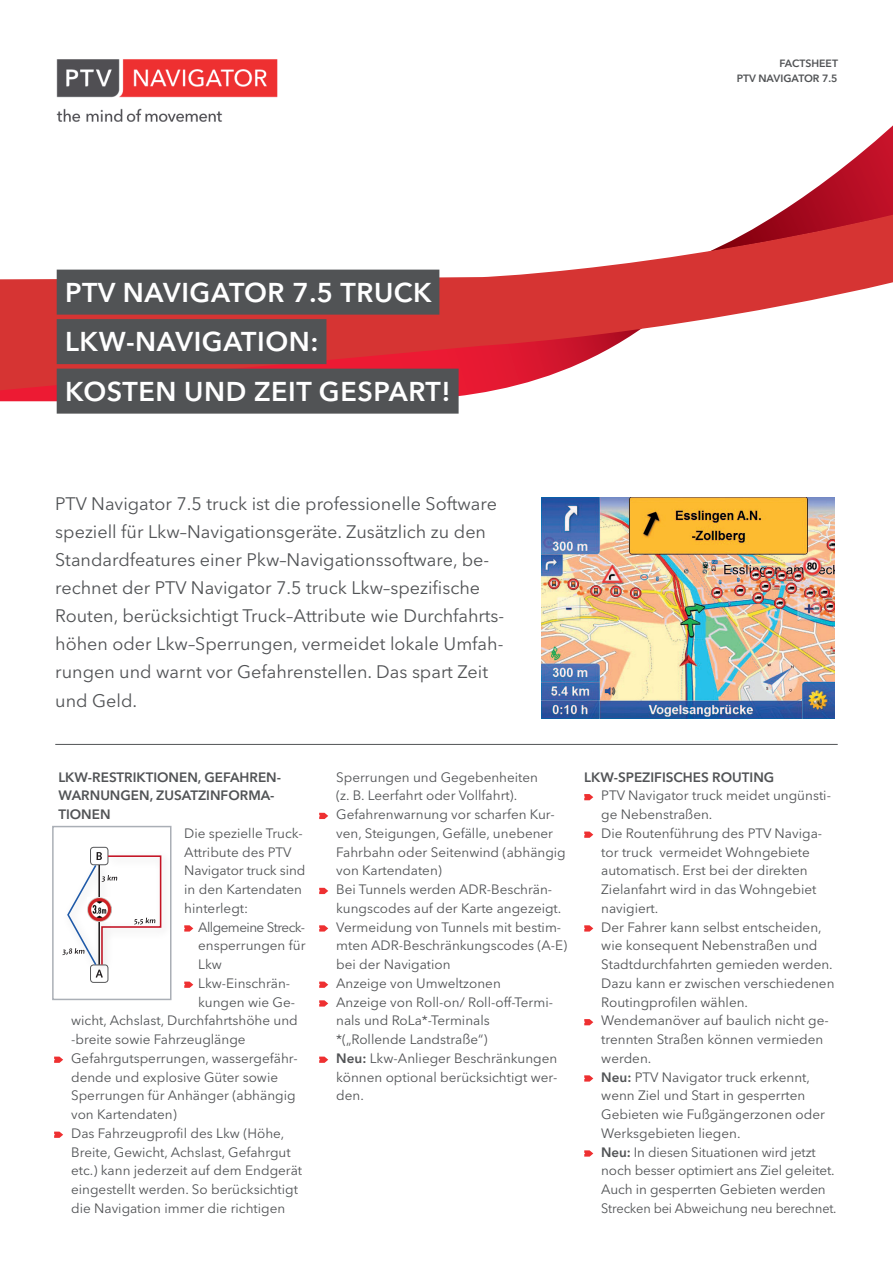
<style>
.page{position:relative;width:893px;height:1263px;background:#fff}
.page>*{position:absolute;margin:0;border:0;box-sizing:border-box;transform-origin:0 0}
.t1{font:600 27px/49.5px "Avenir Next LT Pro";letter-spacing:.02em;color:#fff}
.t2{font:18px/28.2px "Avenir Next LT Pro";color:#515355}
.t3{font:13.5px/18.8px "Avenir Next LT Pro";color:#515355}
.t4{font:600 13.5px/18.8px "Avenir Next LT Pro";color:#515355}
.t5{font:13.5px "Avenir Next LT Pro";letter-spacing:-.04em;color:#515355}
.t6{font:600 10.5px/15px "Avenir Next LT Pro";color:#515355;text-align:right}
.s1{font-weight:600}
</style>
<div class="page">
<svg style="left:872px;top:125px;width:21px;height:19px"></svg>
<svg style="left:0;top:395px;width:467px;height:11px"></svg>
<svg style="left:0;top:144px;width:893px;height:251px"></svg>
<div style="left:57px;top:270px;width:382px;height:45px;background:#515355"></div>
<div style="left:57px;top:319px;width:269px;height:45px;background:#515355"></div>
<div style="left:57px;top:369px;width:402px;height:45px;background:#515355"></div>
<svg style="left:184px;top:925px;width:9px;height:6px"></svg>
<svg style="left:184px;top:981px;width:9px;height:7px"></svg>
<svg style="left:54px;top:1056px;width:9px;height:7px"></svg>
<svg style="left:54px;top:1131px;width:9px;height:7px"></svg>
<svg style="left:319px;top:813px;width:9px;height:6px"></svg>
<svg style="left:319px;top:888px;width:9px;height:6px"></svg>
<svg style="left:319px;top:925px;width:9px;height:6px"></svg>
<svg style="left:319px;top:981px;width:9px;height:7px"></svg>
<svg style="left:319px;top:1000px;width:9px;height:6px"></svg>
<svg style="left:319px;top:1056px;width:9px;height:7px"></svg>
<svg style="left:584px;top:794px;width:9px;height:6px"></svg>
<svg style="left:584px;top:831px;width:9px;height:7px"></svg>
<svg style="left:584px;top:925px;width:9px;height:6px"></svg>
<svg style="left:584px;top:1019px;width:9px;height:6px"></svg>
<svg style="left:584px;top:1075px;width:9px;height:6px"></svg>
<svg style="left:584px;top:1150px;width:9px;height:6px"></svg>
<div style="left:90px;top:847px;width:18px;height:18px;border:1px solid #57585a;border-radius:3px"></div>
<div style="left:90px;top:964px;width:18px;height:19px;border:1px solid #57585a;border-radius:3px"></div>
<div style="left:95px;top:849px;width:79px;height:127px;background:#231f20;opacity:.2"></div>
<svg style="left:62px;top:852px;width:100px;height:126px"></svg>
<div style="left:52px;top:826px;width:119px;height:174px;border:2px solid #aaafb6"></div>
<img style="left:52px;top:59px;width:240px;height:92px">
<img style="left:541px;top:497px;width:293px;height:221px">
<hr style="left:55px;top:744px;width:783px;height:1px;background:#515355">
<h1 class="t1" style="left:65px;top:267px;width:387px">PTV NAVIGATOR 7.5 TRUCK<br>LKW-NAVIGATION:<br>KOSTEN UND ZEIT GESPART!</h1>
<p class="t2" style="left:55px;top:489px;width:450px">PTV Navigator 7.5 truck ist die professionelle Software speziell für Lkw–Navigationsgeräte. Zusätzlich zu den Standardfeatures einer Pkw–Navigationssoftware, be&shy;rechnet der PTV Navigator 7.5 truck Lkw–spezifische Routen, berücksichtigt Truck–Attribute wie Durchfahrts&shy;höhen oder Lkw–Sperrungen, vermeidet lokale Umfah&shy;rungen und warnt vor Gefahrenstellen. Das spart Zeit und Geld.</p>
<p class="t6" style="left:737px;top:56px;width:103px">FACTSHEET<br>PTV NAVIGATOR 7.5</p>
<p class="t4" style="left:58px;top:767px;width:224px">LKW-RESTRIKTIONEN, GEFAHREN-<br>WARNUNGEN, ZUSATZINFORMA-<br>TIONEN</p>
<p class="t3" style="left:184px;top:824px;width:123px">Die spezielle Truck-<br>Attribute des PTV<br>Navigator truck sind in den Kartendaten hinterlegt:</p>
<p class="t5" style="left:198px;top:919px;width:109px">Allgemeine Streck-</p>
<p class="t3" style="left:198px;top:936px;width:109px">ensperrungen für</p>
<p class="t3" style="left:198px;top:955px;width:25px">Lkw</p>
<p class="t3" style="left:198px;top:974px;width:94px">Lkw-Einschrän-</p>
<p class="t3" style="left:198px;top:992px;width:98px">kungen wie Ge-</p>
<p class="t3" style="left:71px;top:1011px;width:228px">wicht, Achslast, Durchfahrtshöhe und</p>
<p class="t3" style="left:71px;top:1030px;width:176px">-breite sowie Fahrzeuglänge</p>
<p class="t3" style="left:71px;top:1049px;width:228px">Gefahrgutsperrungen, wassergefähr-</p>
<p class="t3" style="left:71px;top:1067px;width:208px">dende und explosive Güter sowie</p>
<p class="t3" style="left:71px;top:1086px;width:226px">Sperrungen für Anhänger (abhängig</p>
<p class="t3" style="left:71px;top:1105px;width:107px">von Kartendaten)</p>
<p class="t3" style="left:71px;top:1124px;width:215px">Das Fahrzeugprofil des Lkw (Höhe,</p>
<p class="t3" style="left:71px;top:1142px;width:221px">Breite, Gewicht, Achslast, Gefahrgut</p>
<p class="t3" style="left:71px;top:1161px;width:232px">etc.) kann jederzeit auf dem Endgerät</p>
<p class="t3" style="left:71px;top:1180px;width:228px">eingestellt werden. So berücksichtigt</p>
<p class="t3" style="left:71px;top:1199px;width:216px">die Navigation immer die richtigen</p>
<p class="t3" style="left:336px;top:767px;width:233px">Sperrungen und Gegebenheiten<br>(z. B. Leerfahrt oder Vollfahrt).<br>Gefahrenwarnung vor scharfen Kur&shy;ven, Steigungen, Gefälle, unebener<br>Fahrbahn oder Seitenwind (abhängig von Kartendaten)<br>Bei Tunnels werden ADR-Beschrän&shy;kungscodes auf der Karte angezeigt.<br>Vermeidung von Tunnels mit bestim&shy;mten ADR-Beschränkungscodes (A-E) bei der Navigation<br>Anzeige von Umweltzonen<br>Anzeige von Roll-on/ Roll-off-Termi&shy;nals und RoLa*-Terminals<br>*(„Rollende Landstraße“)<br><span class="s1">NEU:</span> Lkw-Anlieger Beschränkungen können optional berücksichtigt wer&shy;den.</p>
<p class="t4" style="left:584px;top:767px;width:192px">LKW-SPEZIFISCHES ROUTING</p>
<p class="t3" style="left:601px;top:786px;width:237px">PTV Navigator truck meidet ungünsti&shy;ge Nebenstraßen.<br>Die Routenführung des PTV Naviga&shy;tor truck vermeidet Wohngebiete automatisch. Erst bei der direkten<br>Zielanfahrt wird in das Wohngebiet navigiert.<br>Der Fahrer kann selbst entscheiden, wie konsequent Nebenstraßen und<br>Stadtdurchfahrten gemieden werden.<br>Dazu kann er zwischen verschiedenen<br>Routingprofilen wählen.<br>Wendemanöver auf baulich nicht ge&shy;trennten Straßen können vermieden werden.<br><span class="s1">NEU:</span> PTV Navigator truck erkennt, wenn Ziel und Start in gesperrten<br>Gebieten wie Fußgängerzonen oder<br>Werksgebieten liegen.<br><span class="s1">NEU:</span> In diesen Situationen wird jetzt noch besser optimiert ans Ziel geleitet.<br>Auch in gesperrten Gebieten werden<br>Strecken bei Abweichung neu berechnet.</p>
</div>
